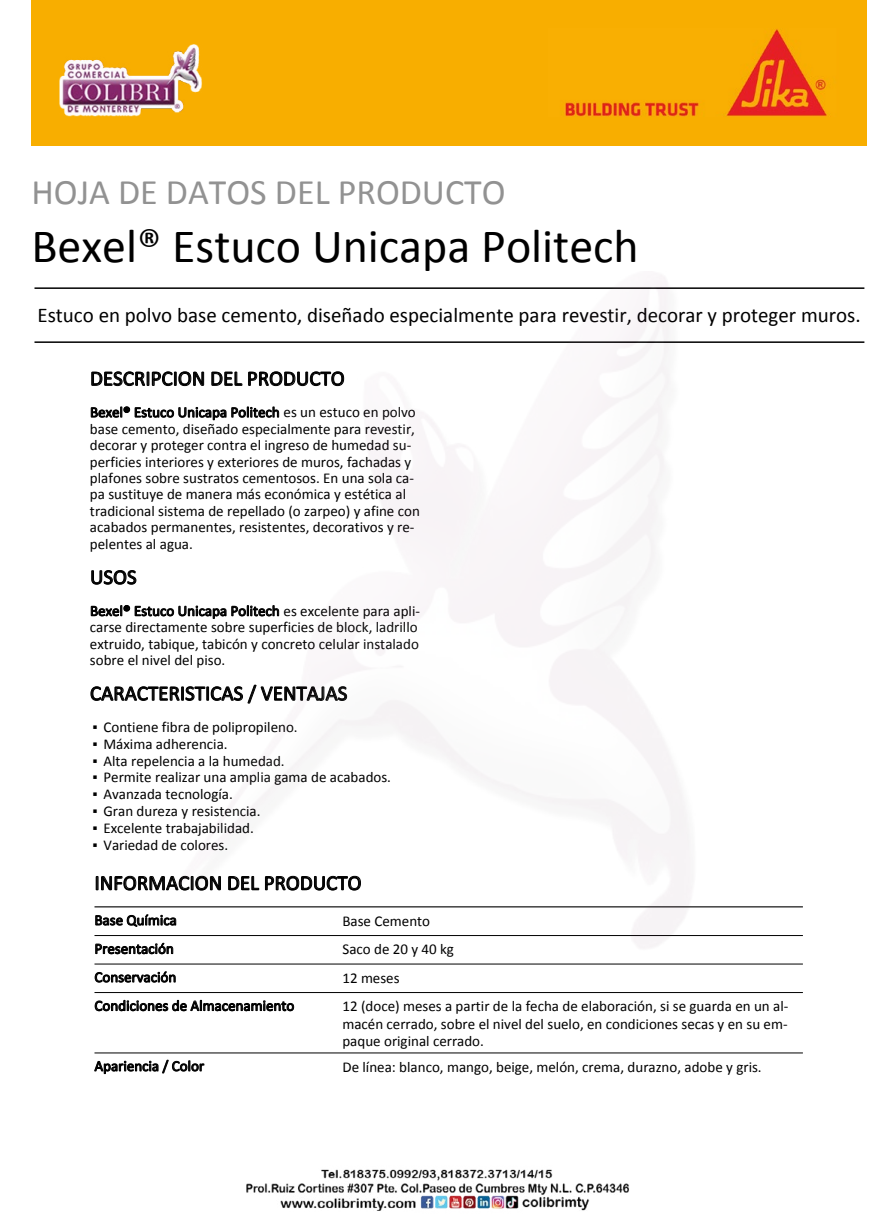
<style>
.page{position:relative;width:876px;height:1224px;background:#fff}
.page>*{position:absolute;margin:0;border:0;box-sizing:border-box;transform-origin:0 0}
.t1{font:48px "Calibri";color:#000}
.t2{font:36px "Calibri";color:#929292}
.t3{font:21px "Calibri";color:#000}
.t4{font:15px/16.5px "Calibri";color:#000}
</style>
<div class="page">
<div style="left:32px;top:0;width:835px;height:146px;background:#f8ae00"></div>
<img style="left:564px;top:29px;width:263px;height:88px">
<hr style="left:34px;top:287px;width:830px;height:2px;background:#000">
<hr style="left:34px;top:341px;width:830px;height:2px;background:#000">
<svg style="left:91px;top:371px;width:83px;height:15px"></svg>
<svg style="left:91px;top:406px;width:83px;height:12px"></svg>
<svg style="left:91px;top:570px;width:46px;height:15px"></svg>
<svg style="left:91px;top:605px;width:83px;height:12px"></svg>
<svg style="left:90px;top:686px;width:84px;height:15px"></svg>
<svg style="left:96px;top:875px;width:78px;height:16px"></svg>
<hr style="left:94px;top:906px;width:709px;height:1px;background:#000">
<svg style="left:95px;top:914px;width:79px;height:13px"></svg>
<hr style="left:94px;top:935px;width:709px;height:1px;background:#000">
<svg style="left:95px;top:942px;width:78px;height:12px"></svg>
<hr style="left:94px;top:964px;width:709px;height:1px;background:#000">
<svg style="left:95px;top:971px;width:81px;height:12px"></svg>
<hr style="left:94px;top:992px;width:709px;height:1px;background:#000">
<svg style="left:95px;top:999px;width:199px;height:13px"></svg>
<hr style="left:94px;top:1053px;width:709px;height:1px;background:#000">
<svg style="left:94px;top:1059px;width:110px;height:16px"></svg>
<img style="left:246px;top:1169px;width:383px;height:42px">
<img style="left:59px;top:44px;width:143px;height:73px">
<img style="left:174px;top:275px;width:528px;height:673px">
<h2 class="t2" style="left:32px;top:167px;width:476px">HOJA DE DATOS DEL PRODUCTO</h2>
<h1 class="t1" style="left:32px;top:213px;width:609px">Bexel® Estuco Unicapa Politech</h1>
<h3 class="t3" style="left:38px;top:301px;width:825px">Estuco en polvo base cemento, diseñado especialmente para revestir, decorar y proteger muros.</h3>
<h3 class="t3" style="left:90px;top:364px;width:256px">DESCRIPCION DEL PRODUCTO</h3>
<p class="t4" style="left:90px;top:404px;width:331px">Bexel® Estuco Unicapa Politech es un estuco en polvo base cemento, diseñado especialmente para revestir, decorar y proteger contra el ingreso de humedad su&shy;perficies interiores y exteriores de muros, fachadas y plafones sobre sustratos cementosos. En una sola ca&shy;pa sustituye de manera más económica y estética al tradicional sistema de repellado (o zarpeo) y afine con acabados permanentes, resistentes, decorativos y re&shy;pelentes al agua.</p>
<h3 class="t3" style="left:90px;top:562px;width:48px">USOS</h3>
<p class="t4" style="left:90px;top:602px;width:332px">Bexel® Estuco Unicapa Politech es excelente para apli&shy;carse directamente sobre superficies de block, ladrillo extruido, tabique, tabicón y concreto celular instalado sobre el nivel del piso.</p>
<h3 class="t3" style="left:90px;top:679px;width:259px">CARACTERISTICAS / VENTAJAS</h3>
<p class="t4" style="left:93px;top:718px;width:207px">▪ Contiene fibra de polipropileno.</p>
<p class="t4" style="left:93px;top:735px;width:137px">▪ Máxima adherencia.</p>
<p class="t4" style="left:93px;top:752px;width:194px">▪ Alta repelencia a la humedad.</p>
<p class="t4" style="left:93px;top:769px;width:300px">▪ Permite realizar una amplia gama de acabados.</p>
<p class="t4" style="left:93px;top:786px;width:142px">▪ Avanzada tecnología.</p>
<p class="t4" style="left:93px;top:802px;width:170px">▪ Gran dureza y resistencia.</p>
<p class="t4" style="left:93px;top:819px;width:163px">▪ Excelente trabajabilidad.</p>
<p class="t4" style="left:93px;top:836px;width:137px">▪ Variedad de colores.</p>
<h3 class="t3" style="left:94px;top:868px;width:269px">INFORMACION DEL PRODUCTO</h3>
<p class="t4" style="left:94px;top:911px;width:84px">Base Química</p>
<p class="t4" style="left:342px;top:912px;width:89px">Base Cemento</p>
<p class="t4" style="left:94px;top:940px;width:81px">Presentación</p>
<p class="t4" style="left:342px;top:941px;width:113px">Saco de 20 y 40 kg</p>
<p class="t4" style="left:94px;top:968px;width:83px">Conservación</p>
<p class="t4" style="left:342px;top:969px;width:59px">12 meses</p>
<p class="t4" style="left:94px;top:997px;width:201px">Condiciones de Almacenamiento</p>
<p class="t4" style="left:342px;top:997px;width:447px;line-height:17.4px;text-align:justify">12 (doce) meses a partir de la fecha de elaboración, si se guarda en un al&shy;macén cerrado, sobre el nivel del suelo, en condiciones secas y en su em&shy;paque original cerrado.</p>
<p class="t4" style="left:94px;top:1057px;width:111px">Apariencia / Color</p>
<p class="t4" style="left:342px;top:1058px;width:421px">De línea: blanco, mango, beige, melón, crema, durazno, adobe y gris.</p>
</div>
